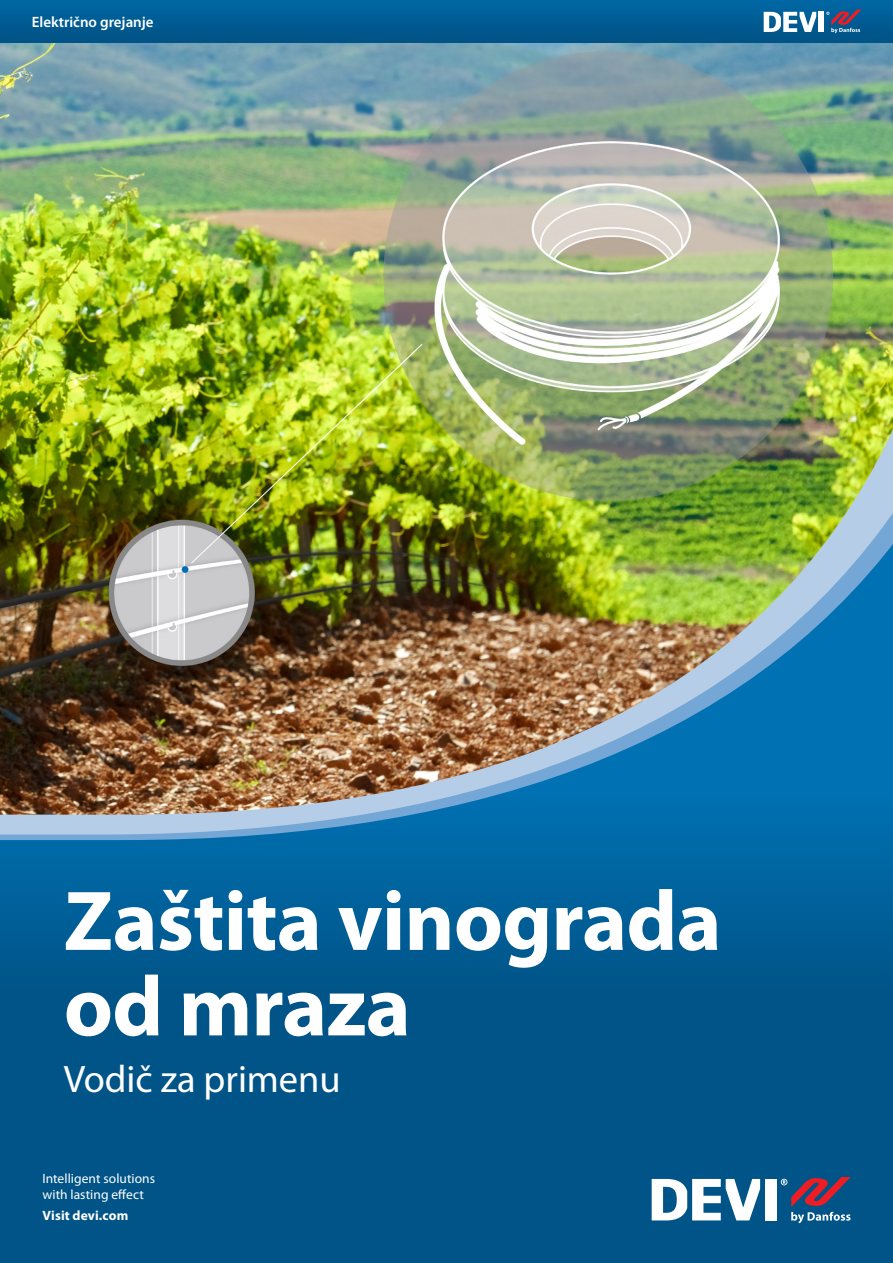
<style>
.page{position:relative;width:893px;height:1263px;background:#fff}
.page>*{position:absolute;margin:0;border:0;box-sizing:border-box;transform-origin:0 0}
.Headline{font:700 85.5px/85.5px "Myriad Pro";letter-spacing:-.01em;color:#fff}
.Sub-headline{font:38.4px "Myriad Pro";color:#fff}
.Front_page__Document{font:600 15px "Myriad Pro";color:#fff}
.t1{font:13.5px/16.5px "Myriad Pro";letter-spacing:.005em;color:#fff}
.t2{font:700 13.5px "Myriad Pro";letter-spacing:.01em;color:#fff}
</style>
<div class="page">
<img style="left:0;top:43px;width:893px;height:336px">
<div style="left:0;top:0;width:893px;height:43px;background:linear-gradient(to bottom,#0067a4,#005184)"></div>
<div style="left:819px;top:12px;width:5px;height:20px;background:#fff"></div>
<svg style="left:764px;top:12px;width:52px;height:20px"></svg>
<svg style="left:826px;top:9px;width:35px;height:24px"></svg>
<svg style="left:0;top:840px;width:893px;height:423px;background:#00588d"></svg>
<div style="left:765px;top:1179px;width:11px;height:41px;background:#fff"></div>
<svg style="left:652px;top:1179px;width:108px;height:41px"></svg>
<svg style="left:781px;top:1177px;width:72px;height:46px;background:#485479"></svg>
<img style="left:0;top:379px;width:893px;height:455px">
<p class="Front_page__Document" style="left:32px;top:14px;width:123px">Električno grejanje</p>
<p class="Headline" style="left:64px;top:879px;width:659px">Zaštita vinograda od mraza</p>
<p class="Sub-headline" style="left:64px;top:1058px;width:278px">Vodič za primenu</p>
<p class="t1" style="left:43px;top:1170px;width:114px">Intelligent solutions with lasting effect</p>
<p class="t2" style="left:43px;top:1208px;width:87px">Visit devi.com</p>
</div>
